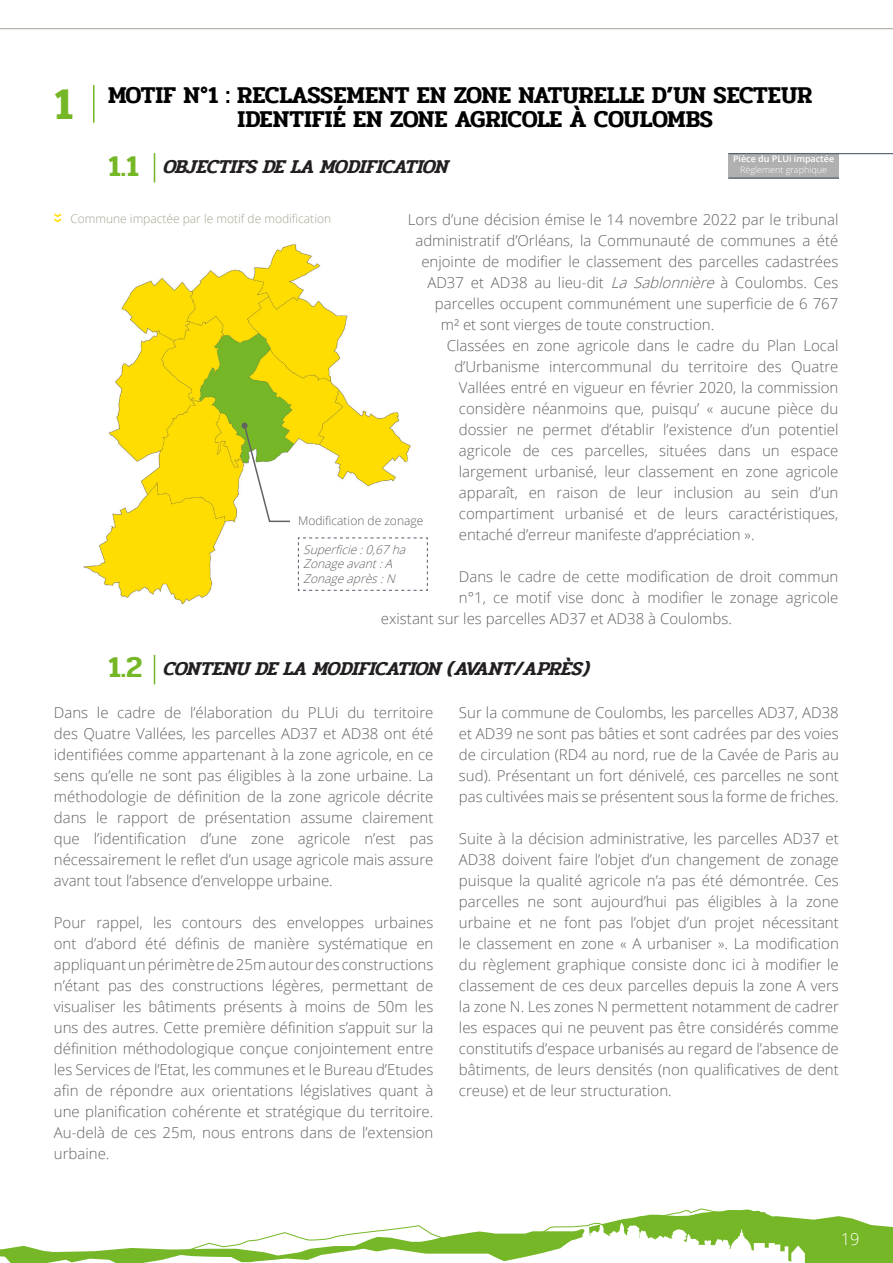
<style>
.page{position:relative;width:893px;height:1263px;background:#fff}
.page>*{position:absolute;margin:0;border:0;box-sizing:border-box;transform-origin:0 0}
.t1{font:600 45px "Pridi";color:#75b726}
.t2{font:600 30px "Pridi";color:#75b726}
.t3{font:600 24px "Pridi";color:#000}
.t4{font:italic 600 19.5px "Pridi";color:#231f20}
.t5{font:300 16.5px "Open Sans";color:#fff}
.t6{font:300 15px/21px "Open Sans";color:#626262;text-align:justify}
.t7{font:700 15px "Vista Sans Nar OTCE";color:#fd0}
.t8{font:italic 300 12px "Open Sans";color:#626262}
.t9{font:300 12px "Open Sans";color:#a3a38f}
.t10{font:300 12px "Open Sans";color:#626262}
.t11{font:600 9px "Open Sans";color:#fff}
.t12{font:300 9px "Open Sans";color:#fff}
.s1{font-style:italic}
</style>
<div class="page">
<svg style="left:0;top:1208px;width:893px;height:55px"></svg>
<hr style="left:0;top:28px;width:893px;height:1px;background:#a3a194">
<hr style="left:93px;top:85px;width:1px;height:38px;background:#75b726">
<hr style="left:154px;top:153px;width:1px;height:30px;background:#75b726">
<div style="left:728px;top:153px;width:111px;height:26px;background:#b0b0b0"></div>
<hr style="left:728px;top:153px;width:165px;height:1px;background:#515d6a">
<hr style="left:728px;top:177px;width:111px;height:2px;background:#515d6a">
<img style="left:83px;top:244px;width:329px;height:361px">
<svg style="left:154px;top:655px;width:1px;height:29px"></svg>
<svg style="left:242px;top:423px;width:49px;height:100px"></svg>
<svg style="left:298px;top:537px;width:130px;height:54px"></svg>
<p class="t1" style="left:54px;top:71px;width:21px">1</p>
<p class="t3" style="left:108px;top:78px;width:706px">MOTIF N°1 : RECLASSEMENT EN ZONE NATURELLE D’UN SECTEUR</p>
<p class="t3" style="left:238px;top:102px;width:477px">IDENTIFIÉ EN ZONE AGRICOLE À COULOMBS</p>
<p class="t2" style="left:108px;top:144px;width:33px">1.1</p>
<p class="t4" style="left:162px;top:153px;width:295px">OBJECTIFSDELAMODIFICATION</p>
<p class="t11" style="left:733px;top:153px;width:103px">Pièce du PLUi impactée</p>
<p class="t12" style="left:740px;top:163px;width:88px">Règlement graphique</p>
<p class="t9" style="left:70px;top:210px;width:262px">Commune impactée par le motif de modification</p>
<p class="t7" style="left:67px;top:213px;width:11px;rotate:90deg">&gt;&gt;</p>
<p class="t6" style="left:408px;top:209px;width:432px">Lors d’une décision émise le 14 novembre 2022 par le tribunal</p>
<p class="t6" style="left:415px;top:230px;width:425px">administratif d’Orléans, la Communauté de communes a été</p>
<p class="t6" style="left:421px;top:251px;width:419px">enjointe de modifier le classement des parcelles cadastrées</p>
<p class="t6" style="left:427px;top:272px;width:413px">AD37 et AD38 au lieu-dit <span class="s1">La Sablonnière</span> à Coulombs. Ces</p>
<p class="t6" style="left:435px;top:293px;width:405px">parcelles occupent communément une superficie de 6 767</p>
<p class="t6" style="left:441px;top:314px;width:275px">m² et sont vierges de toute construction.</p>
<p class="t6" style="left:447px;top:335px;width:393px">Classées en zone agricole dans le cadre du Plan Local</p>
<p class="t6" style="left:454px;top:356px;width:386px">d’Urbanisme intercommunal du territoire des Quatre</p>
<p class="t6" style="left:459px;top:377px;width:381px">Vallées entré en vigueur en février 2020, la commission</p>
<p class="t6" style="left:459px;top:398px;width:381px">considère néanmoins que, puisqu’ « aucune pièce du</p>
<p class="t6" style="left:459px;top:419px;width:381px">dossier ne permet d’établir l’existence d’un potentiel</p>
<p class="t6" style="left:459px;top:440px;width:381px">agricole de ces parcelles, situées dans un espace</p>
<p class="t6" style="left:459px;top:461px;width:381px">largement urbanisé, leur classement en zone agricole</p>
<p class="t6" style="left:459px;top:482px;width:381px">apparaît, en raison de leur inclusion au sein d’un</p>
<p class="t6" style="left:459px;top:503px;width:381px">compartiment urbanisé et de leurs caractéristiques,</p>
<p class="t6" style="left:459px;top:524px;width:297px">entaché d’erreur manifeste d’appréciation ».</p>
<p class="t6" style="left:459px;top:566px;width:381px">Dans le cadre de cette modification de droit commun</p>
<p class="t6" style="left:459px;top:587px;width:381px">n°1, ce motif vise donc à modifier le zonage agricole</p>
<p class="t6" style="left:381px;top:608px;width:353px">existant sur les parcelles AD37 et AD38 à Coulombs.</p>
<p class="t2" style="left:108px;top:646px;width:36px">1.2</p>
<p class="t4" style="left:162px;top:654px;width:436px">CONTENUDELAMODIFICATION(AVANT/APRÈS)</p>
<p class="t6" style="left:54px;top:702px;width:381px">Dans le cadre de l’élaboration du PLUi du territoire des Quatre Vallées, les parcelles AD37 et AD38 ont été identifiées comme appartenant à la zone agricole, en ce sens qu’elle ne sont pas éligibles à la zone urbaine. La méthodologie de définition de la zone agricole décrite dans le rapport de présentation assume clairement que l’identification d’une zone agricole n’est pas nécessairement le reflet d’un usage agricole mais assure avant tout l’absence d’enveloppe urbaine.</p>
<p class="t6" style="left:54px;top:912px;width:381px">Pour rappel, les contours des enveloppes urbaines ont d’abord été définis de manière systématique en appliquant un périmètre de 25m autour des constructions n’étant pas des constructions légères, permettant de visualiser les bâtiments présents à moins de 50m les uns des autres. Cette première définition s’appuit sur la définition méthodologique conçue conjointement entre les Services de l’Etat, les communes et le Bureau d’Etudes afin de répondre aux orientations législatives quant à une planification cohérente et stratégique du territoire.<br>Au-delà de ces 25m, nous entrons dans de l’extension urbaine.</p>
<p class="t10" style="left:298px;top:512px;width:127px">Modification de zonage</p>
<p class="t8" style="left:303px;top:541px;width:108px">Superficie:0,67ha</p>
<p class="t8" style="left:303px;top:556px;width:95px">Zonageavant:A</p>
<p class="t8" style="left:303px;top:570px;width:97px">Zonageaprès:N</p>
<p class="t6" style="left:459px;top:702px;width:381px">Sur la commune de Coulombs, les parcelles AD37, AD38 et AD39 ne sont pas bâties et sont cadrées par des voies de circulation (RD4 au nord, rue de la Cavée de Paris au sud). Présentant un fort dénivelé, ces parcelles ne sont pas cultivées mais se présentent sous la forme de friches.</p>
<p class="t6" style="left:459px;top:828px;width:381px">Suite à la décision administrative, les parcelles AD37 et AD38 doivent faire l’objet d’un changement de zonage puisque la qualité agricole n’a pas été démontrée. Ces parcelles ne sont aujourd’hui pas éligibles à la zone urbaine et ne font pas l’objet d’un projet nécessitant le classement en zone « A urbaniser ». La modification du règlement graphique consiste donc ici à modifier le classement de ces deux parcelles depuis la zone A vers la zone N. Les zones N permettent notamment de cadrer les espaces qui ne peuvent pas être considérés comme constitutifs d’espace urbanisés au regard de l’absence de bâtiments, de leurs densités (non qualificatives de dent creuse) et de leur structuration.</p>
<p class="t5" style="left:841px;top:1228px;width:20px">19</p>
</div>
